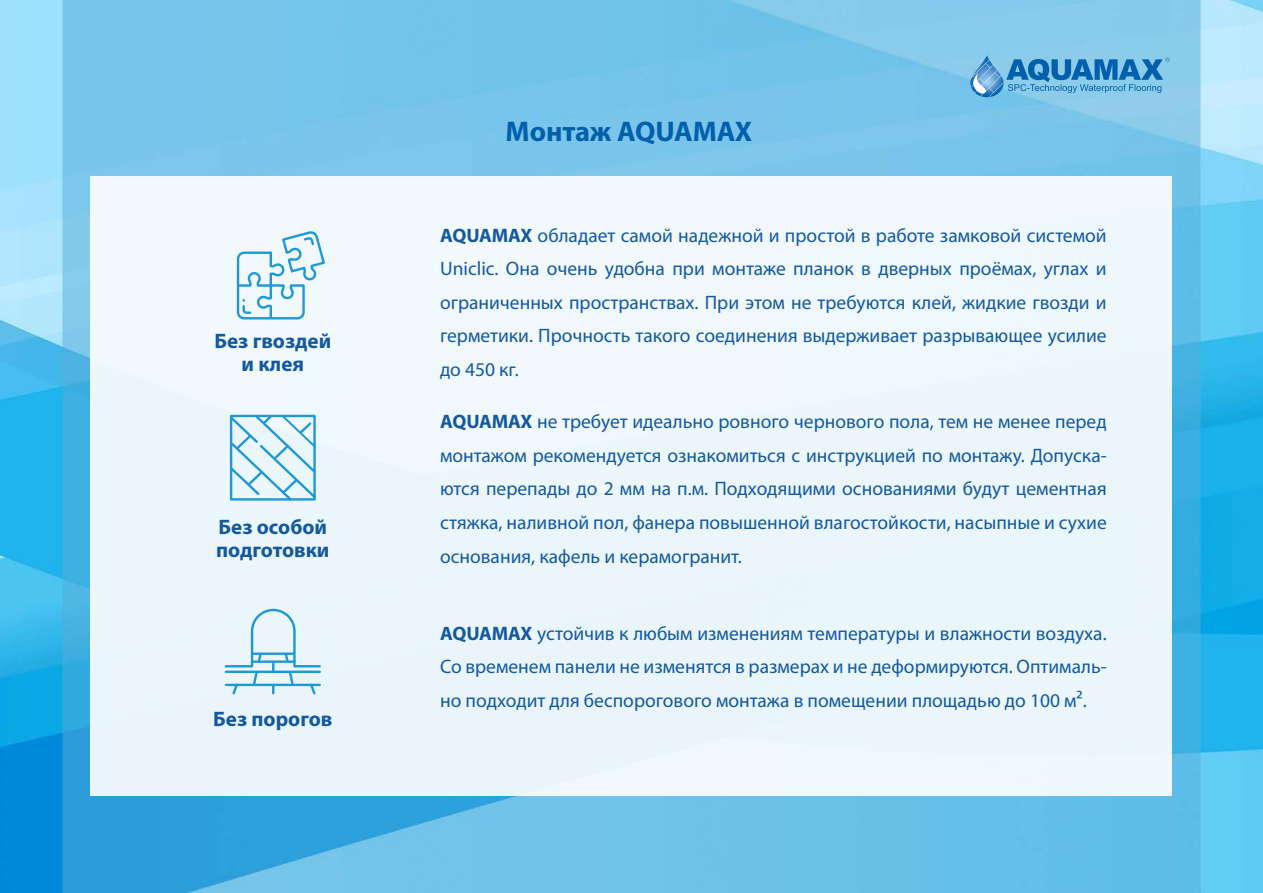
<style>
.page{position:relative;width:1263px;height:893px;background:#fff}
.page>*{position:absolute;margin:0;border:0;box-sizing:border-box;transform-origin:0 0}
.t1{font:700 28.5px "Myriad Pro";letter-spacing:-.005em;color:#0160ae}
.t2{font:700 21px/23.1px "Myriad Pro";color:#1459a0;text-align:center}
.t3{font:19.5px/33.6px "Myriad Pro";color:#1459a0;text-align:justify}
.s1{font-weight:700}
</style>
<div class="page">
<img style="left:0;top:0;width:1263px;height:893px">
<svg style="left:969px;top:55px;width:201px;height:42px;background:#61a9d7"></svg>
<div style="left:91px;top:177px;width:1081px;height:619px;background:#ebf7fc"></div>
<svg style="left:236px;top:231px;width:89px;height:89px"></svg>
<svg style="left:229px;top:414px;width:87px;height:87px"></svg>
<svg style="left:224px;top:608px;width:97px;height:87px"></svg>
<p class="t2" style="left:214px;top:328px;width:118px">Без гвоздей и клея</p>
<p class="t2" style="left:216px;top:514px;width:115px;text-align:left">Без особой подготовки</p>
<p class="t2" style="left:213px;top:707px;width:121px">Без порогов</p>
<h1 class="t1" style="left:505px;top:112px;width:248px">Монтаж AQUAMAX</h1>
<p class="t3" style="left:440px;top:218px;width:668px"><span class="s1">AQUAMAX</span> обладает самой надежной и простой в работе замковой системой Uniclic. Она очень удобна при монтаже планок в дверных проёмах, углах и ограниченных пространствах. При этом не требуются клей, жидкие гвозди и герметики. Прочность такого соединения выдерживает разрывающее усилие до 450 кг.</p>
<p class="t3" style="left:440px;top:405px;width:668px"><span class="s1">AQUAMAX</span> не требует идеально ровного чернового пола, тем не менее перед монтажом рекомендуется ознакомиться с инструкцией по монтажу. Допуска&shy;ются перепады до 2 мм на п.м. Подходящими основаниями будут цементная стяжка, наливной пол, фанера повышенной влагостойкости, насыпные и сухие основания, кафель и керамогранит.</p>
<p class="t3" style="left:440px;top:616px;width:668px"><span class="s1">AQUAMAX</span> устойчив к любым изменениям температуры и влажности воздуха.<br>Со временем панели не изменятся в размерах и не деформируются. Оптималь&shy;но подходит для беспорогового монтажа в помещении площадью до 100 м².</p>
</div>
